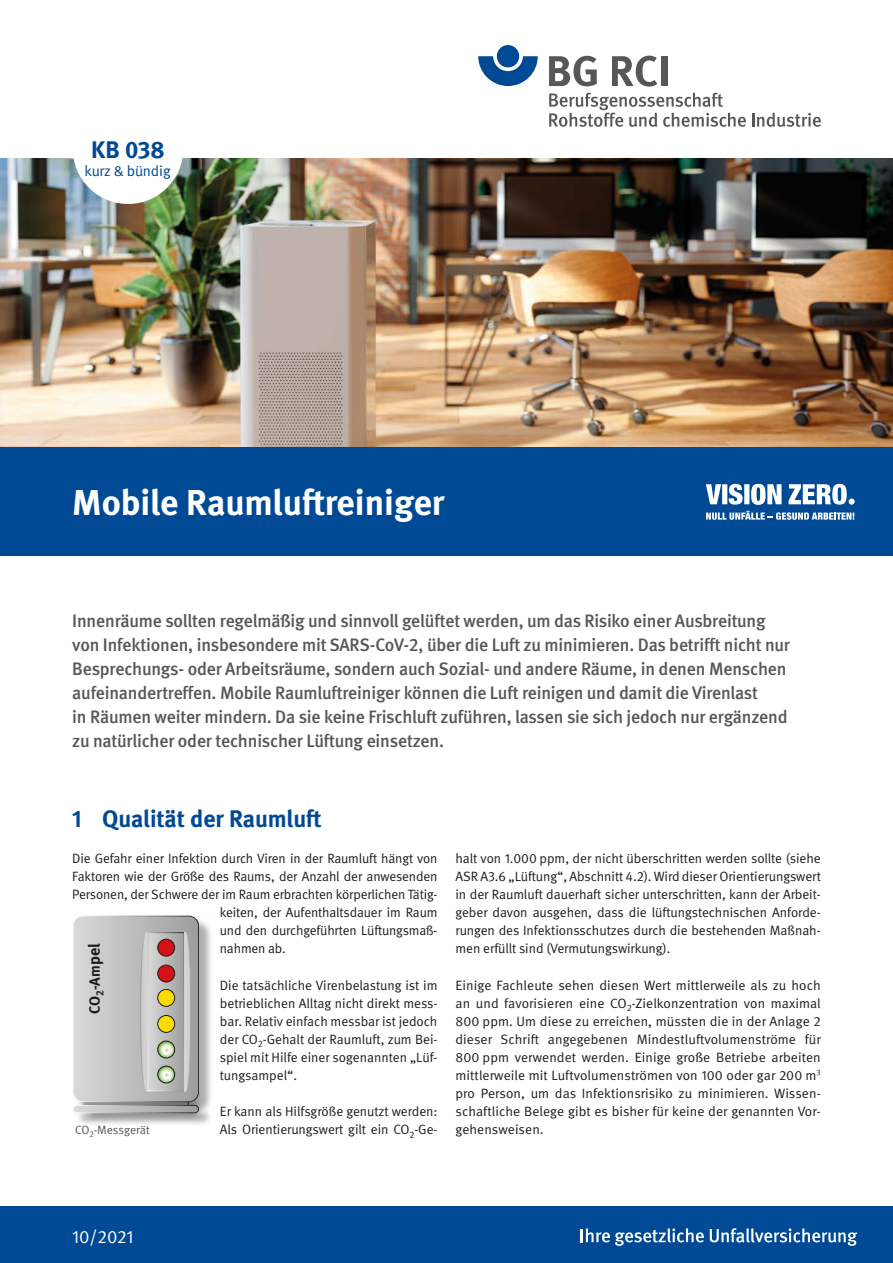
<style>
.page{position:relative;width:893px;height:1263px;background:#fff}
.page>*{position:absolute;margin:0;border:0;box-sizing:border-box;transform-origin:0 0}
._01_Überschriften_24pt_Überschrift{font:700 36px "DGUV Meta";color:#fff}
.t1{font:700 24px "DGUV Meta";color:#004994}
._02_Fließtext_12pt_Anleser{font:500 18px/24px "DGUV Meta";letter-spacing:-.01em;color:#575756}
._01_Überschriften_16pt_Unter-Überschrift{font:18px "DGUV Meta";color:#fff}
._01_Überschriften_16pt_Unter-Überschrift-2{font:15px "DGUV Meta";letter-spacing:-.01em;color:#004994}
.t2{font:700 14.85px "DGUV Meta";color:#1d1d1b}
._02_Fließtext_Fließtext{font:13.5px/18px "DGUV Meta";letter-spacing:-.01em;color:#1d1d1b;text-align:justify}
.t3{font:12px "DGUV Meta";letter-spacing:-.005em;color:#575756}
.s1{font-size:16.2px}
</style>
<div class="page">
<div style="left:0;top:1206px;width:893px;height:57px;background:#004994"></div>
<img style="left:0;top:158px;width:893px;height:289px">
<div style="left:73px;top:93px;width:110px;height:111px;background:#fff;border-radius:50%"></div>
<div style="left:0;top:447px;width:893px;height:109px;background:#004994"></div>
<svg style="left:478px;top:56px;width:60px;height:30px"></svg>
<div style="left:497px;top:45px;width:22px;height:22px;background:#004994;border-radius:50%"></div>
<svg style="left:549px;top:56px;width:48px;height:30px"></svg>
<svg style="left:612px;top:56px;width:45px;height:31px"></svg>
<div style="left:661px;top:56px;width:6px;height:30px;background:#575756"></div>
<svg style="left:549px;top:93px;width:197px;height:34px"></svg>
<svg style="left:752px;top:113px;width:69px;height:14px"></svg>
<svg style="left:706px;top:511px;width:148px;height:9px"></svg>
<svg style="left:706px;top:484px;width:75px;height:21px"></svg>
<svg style="left:788px;top:484px;width:67px;height:21px"></svg>
<svg style="left:581px;top:1228px;width:123px;height:18px"></svg>
<svg style="left:710px;top:1228px;width:147px;height:18px"></svg>
<div style="left:75px;top:1107px;width:138px;height:20px;background:#1d1d1b;opacity:.35"></div>
<img style="left:73px;top:915px;width:138px;height:201px">
<p class="t1" style="left:91px;top:135px;width:75px">KB 038</p>
<p class="_01_Überschriften_16pt_Unter-Überschrift-2" style="left:85px;top:162px;width:88px">kurz &amp; bündig</p>
<p class="_01_Überschriften_24pt_Überschrift" style="left:72px;top:481px;width:374px">Mobile Raumluftreiniger</p>
<p class="_02_Fließtext_12pt_Anleser" style="left:72px;top:609px;width:719px">Innenräume sollten regelmäßig und sinnvoll gelüftet werden, um das Risiko einer Ausbreitung von Infektionen, insbesondere mit SARS-CoV-2, über die Luft zu minimieren. Das betrifft nicht nur Besprechungs- oder Arbeitsräume, sondern auch Sozial- und andere Räume, in denen Menschen aufeinandertreffen. Mobile Raumluftreiniger können die Luft reinigen und damit die Virenlast<br>in Räumen weiter mindern. Da sie keine Frischluft zuführen, lassen sie sich jedoch nur ergänzend zu natürlicher oder technischer Lüftung einsetzen.</p>
<p class="t1" style="left:72px;top:804px;width:251px">1 Qualität der Raumluft</p>
<p class="_02_Fließtext_Fließtext" style="left:72px;top:850px;width:367px">Die Gefahr einer Infektion durch Viren in der Raumluft hängt von</p>
<p class="_02_Fließtext_Fließtext" style="left:72px;top:868px;width:367px">Faktoren wie der Größe des Raums, der Anzahl der anwesenden</p>
<p class="_02_Fließtext_Fließtext" style="left:72px;top:886px;width:367px">Personen, der Schwere der im Raum erbrachten körperlichen Tätig-</p>
<p class="_02_Fließtext_Fließtext" style="left:220px;top:904px;width:219px">keiten, der Aufenthaltsdauer im Raum</p>
<p class="_02_Fließtext_Fließtext" style="left:220px;top:922px;width:219px">und den durchgeführten Lüftungsmaß-</p>
<p class="_02_Fließtext_Fließtext" style="left:220px;top:940px;width:68px">nahmen ab.</p>
<p class="_02_Fließtext_Fließtext" style="left:220px;top:976px;width:219px">Die tatsächliche Virenbelastung ist im betrieblichen Alltag nicht direkt mess&shy;bar. Relativ einfach messbar ist jedoch der CO<sub>2</sub>-Gehalt der Raumluft, zum Bei&shy;spiel mit Hilfe einer sogenannten „Lüf&shy;tungsampel“.</p>
<p class="_02_Fließtext_Fließtext" style="left:220px;top:1103px;width:219px">Er kann als Hilfsgröße genutzt werden:<br>Als Orientierungswert gilt ein CO<sub>2</sub>-Ge-</p>
<p class="t2" style="left:86px;top:1014px;width:72px;rotate:-90deg">CO<sub>2</sub>-Am<span class="s1">pel</span></p>
<p class="t3" style="left:75px;top:1123px;width:76px">CO<sub>2</sub>-Messgerät</p>
<p class="_02_Fließtext_Fließtext" style="left:455px;top:850px;width:367px">halt von 1.000 ppm, der nicht überschritten werden sollte (siehe ASR A3.6 „Lüftung“, Abschnitt 4.2). Wird dieser Orientierungswert in der Raumluft dauerhaft sicher unterschritten, kann der Arbeit&shy;geber davon ausgehen, dass die lüftungstechnischen Anforde&shy;rungen des Infektionsschutzes durch die bestehenden Maßnah&shy;men erfüllt sind (Vermutungswirkung).</p>
<p class="_02_Fließtext_Fließtext" style="left:455px;top:976px;width:367px">Einige Fachleute sehen diesen Wert mittlerweile als zu hoch an und favorisieren eine CO<sub>2</sub>-Zielkonzentration von maximal 800 ppm. Um diese zu erreichen, müssten die in der Anlage 2 dieser Schrift angegebenen Mindestluftvolumenströme für 800 ppm verwendet werden. Einige große Betriebe arbeiten mittlerweile mit Luftvolumenströmen von 100 oder gar 200 m<sup>3 </sup>pro Person, um das Infektionsrisiko zu minimieren. Wissen&shy;schaftliche Belege gibt es bisher für keine der genannten Vor&shy;gehensweisen.</p>
<p class="_01_Überschriften_16pt_Unter-Überschrift" style="left:72px;top:1226px;width:63px">10/2021</p>
</div>
